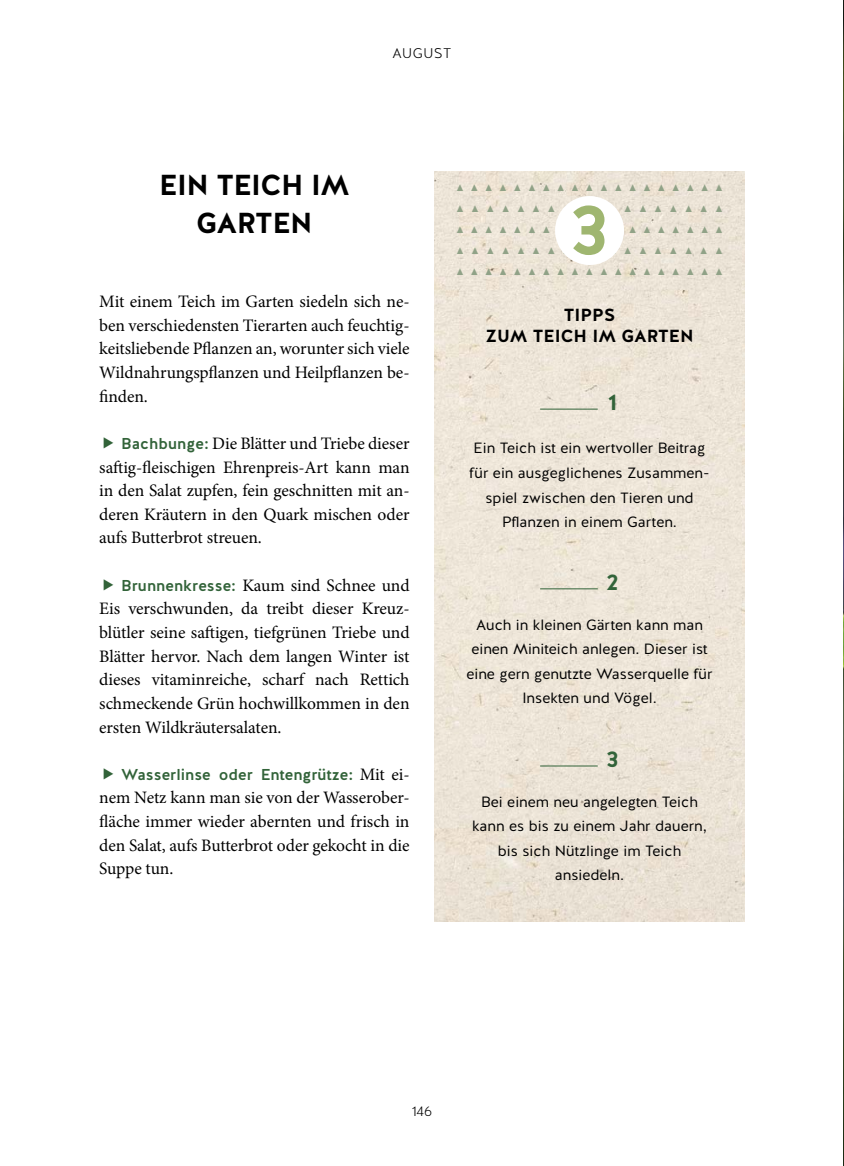
<style>
.page{position:relative;width:844px;height:1166px;background:#fff}
.page>*{position:absolute;margin:0;border:0;box-sizing:border-box;transform-origin:0 0}
.t1{font:700 71.75px "Halis GR";color:#9fb670}
.t2{font:700 28.88px/38.5px "Halis GR";letter-spacing:-.02em;color:#000;text-align:center}
.t3{font:700 22.75px "Halis GR";color:#326339}
.t4{font:17.5px/23.6px "Minion Pro";letter-spacing:-.005em;color:#000;text-align:justify}
.t5{font:700 17.5px/21px "Halis GR";color:#000;text-align:center}
.t6{font:500 15.75px "Halis GR";color:#326339}
.t7{font:14.88px/24.5px "Halis GR";color:#000;text-align:center}
.t8{font:300 14px "Halis GR";letter-spacing:.03em;color:#000}
.s1{font-family:"Halis GR";font-weight:500;font-size:15.75px;color:#326339}
.s2{font-family:"Minion Pro";font-weight:400;font-size:17.5px;color:#000}
</style>
<div class="page">
<img style="left:434px;top:171px;width:310px;height:750px">
<img style="left:843px;top:0;width:1px;height:1166px">
<hr style="left:540px;top:409px;width:57px;height:1px;background:#326339">
<div style="left:555px;top:196px;width:69px;height:69px;background:#fff;border-radius:50%"></div>
<hr style="left:540px;top:588px;width:57px;height:1px;background:#326339">
<hr style="left:540px;top:765px;width:57px;height:1px;background:#326339">
<svg style="left:457px;top:184px;width:6px;height:7px"></svg>
<svg style="left:471px;top:184px;width:6px;height:7px"></svg>
<svg style="left:485px;top:184px;width:7px;height:7px"></svg>
<svg style="left:500px;top:184px;width:6px;height:7px"></svg>
<svg style="left:514px;top:184px;width:6px;height:7px"></svg>
<svg style="left:528px;top:184px;width:7px;height:7px"></svg>
<svg style="left:543px;top:184px;width:6px;height:7px"></svg>
<svg style="left:557px;top:184px;width:6px;height:7px"></svg>
<svg style="left:572px;top:184px;width:6px;height:7px"></svg>
<svg style="left:586px;top:184px;width:6px;height:7px"></svg>
<svg style="left:600px;top:184px;width:7px;height:7px"></svg>
<svg style="left:615px;top:184px;width:6px;height:7px"></svg>
<svg style="left:629px;top:184px;width:6px;height:7px"></svg>
<svg style="left:643px;top:184px;width:7px;height:7px"></svg>
<svg style="left:658px;top:184px;width:6px;height:7px"></svg>
<svg style="left:672px;top:184px;width:7px;height:7px"></svg>
<svg style="left:687px;top:184px;width:6px;height:7px"></svg>
<svg style="left:701px;top:184px;width:6px;height:7px"></svg>
<svg style="left:715px;top:184px;width:7px;height:7px"></svg>
<svg style="left:457px;top:205px;width:6px;height:7px"></svg>
<svg style="left:472px;top:205px;width:6px;height:7px"></svg>
<svg style="left:487px;top:205px;width:6px;height:7px"></svg>
<svg style="left:502px;top:205px;width:6px;height:7px"></svg>
<svg style="left:517px;top:205px;width:7px;height:7px"></svg>
<svg style="left:533px;top:205px;width:6px;height:7px"></svg>
<svg style="left:548px;top:205px;width:6px;height:7px"></svg>
<svg style="left:624px;top:205px;width:6px;height:7px"></svg>
<svg style="left:639px;top:205px;width:7px;height:7px"></svg>
<svg style="left:655px;top:205px;width:6px;height:7px"></svg>
<svg style="left:670px;top:205px;width:6px;height:7px"></svg>
<svg style="left:685px;top:205px;width:6px;height:7px"></svg>
<svg style="left:700px;top:205px;width:6px;height:7px"></svg>
<svg style="left:715px;top:205px;width:7px;height:7px"></svg>
<svg style="left:457px;top:226px;width:6px;height:7px"></svg>
<svg style="left:471px;top:226px;width:6px;height:7px"></svg>
<svg style="left:485px;top:226px;width:7px;height:7px"></svg>
<svg style="left:500px;top:226px;width:6px;height:7px"></svg>
<svg style="left:514px;top:226px;width:6px;height:7px"></svg>
<svg style="left:528px;top:226px;width:7px;height:7px"></svg>
<svg style="left:543px;top:226px;width:6px;height:7px"></svg>
<svg style="left:629px;top:226px;width:6px;height:7px"></svg>
<svg style="left:643px;top:226px;width:7px;height:7px"></svg>
<svg style="left:658px;top:226px;width:6px;height:7px"></svg>
<svg style="left:672px;top:226px;width:7px;height:7px"></svg>
<svg style="left:687px;top:226px;width:6px;height:7px"></svg>
<svg style="left:701px;top:226px;width:6px;height:7px"></svg>
<svg style="left:715px;top:226px;width:7px;height:7px"></svg>
<svg style="left:457px;top:247px;width:6px;height:7px"></svg>
<svg style="left:472px;top:247px;width:6px;height:7px"></svg>
<svg style="left:487px;top:247px;width:6px;height:7px"></svg>
<svg style="left:502px;top:247px;width:6px;height:7px"></svg>
<svg style="left:517px;top:247px;width:7px;height:7px"></svg>
<svg style="left:533px;top:247px;width:6px;height:7px"></svg>
<svg style="left:548px;top:247px;width:6px;height:7px"></svg>
<svg style="left:624px;top:247px;width:6px;height:7px"></svg>
<svg style="left:639px;top:247px;width:7px;height:7px"></svg>
<svg style="left:655px;top:247px;width:6px;height:7px"></svg>
<svg style="left:670px;top:247px;width:6px;height:7px"></svg>
<svg style="left:685px;top:247px;width:6px;height:7px"></svg>
<svg style="left:700px;top:247px;width:6px;height:7px"></svg>
<svg style="left:715px;top:247px;width:7px;height:7px"></svg>
<svg style="left:457px;top:268px;width:6px;height:7px"></svg>
<svg style="left:471px;top:268px;width:6px;height:7px"></svg>
<svg style="left:485px;top:268px;width:7px;height:7px"></svg>
<svg style="left:500px;top:268px;width:6px;height:7px"></svg>
<svg style="left:514px;top:268px;width:6px;height:7px"></svg>
<svg style="left:528px;top:268px;width:7px;height:7px"></svg>
<svg style="left:543px;top:268px;width:6px;height:7px"></svg>
<svg style="left:557px;top:268px;width:6px;height:7px"></svg>
<svg style="left:572px;top:268px;width:6px;height:7px"></svg>
<svg style="left:586px;top:268px;width:6px;height:7px"></svg>
<svg style="left:600px;top:268px;width:7px;height:7px"></svg>
<svg style="left:615px;top:268px;width:6px;height:7px"></svg>
<svg style="left:629px;top:268px;width:6px;height:7px"></svg>
<svg style="left:643px;top:268px;width:7px;height:7px"></svg>
<svg style="left:658px;top:268px;width:6px;height:7px"></svg>
<svg style="left:672px;top:268px;width:7px;height:7px"></svg>
<svg style="left:687px;top:268px;width:6px;height:7px"></svg>
<svg style="left:701px;top:268px;width:6px;height:7px"></svg>
<svg style="left:715px;top:268px;width:7px;height:7px"></svg>
<p class="t8" style="left:392px;top:45px;width:60px">AUGUST</p>
<h2 class="t2" style="left:159px;top:165px;width:192px">EIN TEICH IM<br>GARTEN</h2>
<p class="t4" style="left:99px;top:291px;width:312px">Mit einem Teich im Garten siedeln sich ne&shy;ben verschiedensten Tierarten auch feuchtig&shy;keitsliebende Pflanzen an, worunter sich viele Wildnahrungspflanzen und Heilpflanzen be&shy;finden.</p>
<p class="t4" style="left:99px;top:433px;width:312px;text-indent:22px"><span class="s1">Bachbunge:</span> Die Blätter und Triebe dieser saftig-fleischigen Ehrenpreis-Art kann man in den Salat zupfen, fein geschnitten mit an&shy;deren Kräutern in den Quark mischen oder aufs Butterbrot streuen.</p>
<p class="t4" style="left:99px;top:575px;width:312px;text-indent:22px"><span class="s1">Brunnenkresse:</span> Kaum sind Schnee und Eis verschwunden, da treibt dieser Kreuz&shy;blütler seine saftigen, tiefgrünen Triebe und Blätter hervor. Nach dem langen Winter ist dieses vitaminreiche, scharf nach Rettich schmeckende Grün hochwillkommen in den ersten Wildkräutersalaten.</p>
<p class="t6" style="left:121px;top:768px;width:290px">Wasserlinse oder Entengrütze: <span class="s2">Mit ei-</span></p>
<p class="t4" style="left:99px;top:787px;width:312px">nem Netz kann man sie von der Wasserober&shy;fläche immer wieder abernten und frisch in den Salat, aufs Butterbrot oder gekocht in die Suppe tun.</p>
<h1 class="t1" style="left:570px;top:188px;width:40px">3</h1>
<p class="t5" style="left:485px;top:305px;width:210px">TIPPS<br>ZUM TEICH IM GARTEN</p>
<h3 class="t3" style="left:607px;top:389px;width:11px">1</h3>
<p class="t7" style="left:469px;top:438px;width:241px">Ein Teich ist ein wertvoller Beitrag für ein ausgeglichenes Zusammen&shy;spiel zwischen den Tieren und<br>Pflanzen in einem Garten.</p>
<h3 class="t3" style="left:606px;top:568px;width:14px">2</h3>
<p class="t7" style="left:466px;top:614px;width:247px">Auch in kleinen Gärten kann man einen Miniteich anlegen. Dieser ist eine gern genutzte Wasserquelle für<br>Insekten und Vögel.</p>
<h3 class="t3" style="left:606px;top:745px;width:14px">3</h3>
<p class="t7" style="left:472px;top:791px;width:236px">Bei einem neu angelegten Teich kann es bis zu einem Jahr dauern, bis sich Nützlinge im Teich ansiedeln.</p>
<p class="t8" style="left:411px;top:1103px;width:22px">146</p>
</div>
